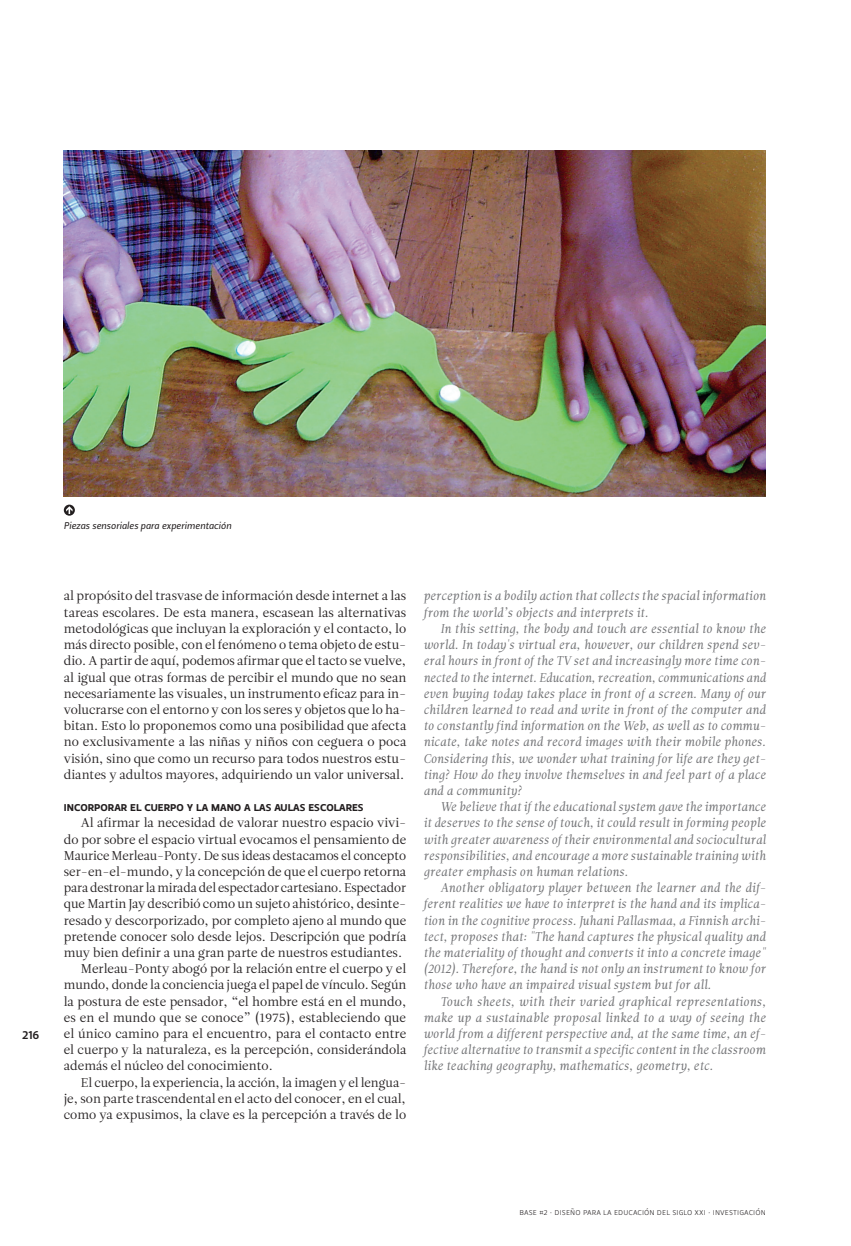
<style>
.page{position:relative;width:851px;height:1246px;background:#fff}
.page>*{position:absolute;margin:0;border:0;box-sizing:border-box;transform-origin:0 0}
.GENERAL_español{font:12.75px/16.2px "Leitura Roman 1";color:#231f20;text-align:justify}
.GENERAL_ingles{font:12.75px/16.2px "Leitura Italic 1";color:#6c6d70;text-align:justify}
.GENERAL_español-2{font:12.75px "Leitura Sans Grot 3";color:#231f20}
.t1{font:12px "Leitura Sans Grot 3";color:#231f20}
.t2{font:9.75px "Leitura Sans Italic 2";letter-spacing:.02em;color:#231f20}
.t3{font:9px "Leitura Sans Grot 1";letter-spacing:.01em;color:#231f20}
</style>
<div class="page">
<img style="left:64px;top:151px;width:701px;height:345px">
<svg style="left:64px;top:505px;width:11px;height:11px"></svg>
<p class="t1" style="left:22px;top:1028px;width:19px">216</p>
<p class="t2" style="left:64px;top:520px;width:169px">Piezas sensoriales para experimentación</p>
<p class="GENERAL_español" style="left:64px;top:588px;width:344px">al propósito del trasvase de información desde internet a las tareas escolares. De esta manera, escasean las alternativas metodológicas que incluyan la exploración y el contacto, lo más directo posible, con el fenómeno o tema objeto de estu&shy;dio. A partir de aquí, podemos afirmar que el tacto se vuelve, al igual que otras formas de percibir el mundo que no sean necesariamente las visuales, un instrumento eficaz para in&shy;volucrarse con el entorno y con los seres y objetos que lo ha&shy;bitan. Esto lo proponemos como una posibilidad que afecta no exclusivamente a las niñas y niños con ceguera o poca visión, sino que como un recurso para todos nuestros estu&shy;diantes y adultos mayores, adquiriendo un valor universal.</p>
<p class="GENERAL_español-2" style="left:64px;top:799px;width:301px">incorporar el cuerpo y la mano a las aulas escolares</p>
<p class="GENERAL_español" style="left:64px;top:815px;width:344px;text-indent:17px">Al afirmar la necesidad de valorar nuestro espacio vivi&shy;do por sobre el espacio virtual evocamos el pensamiento de Maurice Merleau-Ponty. De sus ideas destacamos el concepto ser-en-el-mundo, y la concepción de que el cuerpo retorna para destronar la mirada del espectador cartesiano. Espectador que Martin Jay describió como un sujeto ahistórico, desinte&shy;resado y descorporizado, por completo ajeno al mundo que pretende conocer solo desde lejos. Descripción que podría muy bien definir a una gran parte de nuestros estudiantes.</p>
<p class="GENERAL_español" style="left:64px;top:961px;width:344px;text-indent:17px">Merleau-Ponty abogó por la relación entre el cuerpo y el mundo, donde la conciencia juega el papel de vínculo. Según la postura de este pensador, “el hombre está en el mundo, es en el mundo que se conoce” (1975), estableciendo que el único camino para el encuentro, para el contacto entre el cuerpo y la naturaleza, es la percepción, considerándola además el núcleo del conocimiento.</p>
<p class="GENERAL_español" style="left:64px;top:1074px;width:344px;text-indent:17px">El cuerpo, la experiencia, la acción, la imagen y el lengua&shy;je, son parte trascendental en el acto del conocer, en el cual, como ya expusimos, la clave es la percepción a través de lo</p>
<p class="GENERAL_ingles" style="left:423px;top:588px;width:344px">perception is a bodily action that collects the spacial information from the world’s objects and interprets it.</p>
<p class="GENERAL_ingles" style="left:423px;top:621px;width:344px;text-indent:17px">In this setting, the body and touch are essential to know the world. In today's virtual era, however, our children spend sev&shy;eral hours in front of the TV set and increasingly more time con&shy;nected to the internet. Education, recreation, communications and even buying today takes place in front of a screen. Many of our children learned to read and write in front of the computer and to constantly find information on the Web, as well as to commu&shy;nicate, take notes and record images with their mobile phones.<br>Considering this, we wonder what training for life are they get&shy;ting? How do they involve themselves in and feel part of a place and a community?</p>
<p class="GENERAL_ingles" style="left:423px;top:799px;width:344px;text-indent:17px">We believe that if the educational system gave the importance it deserves to the sense of touch, it could result in forming people with greater awareness of their environmental and sociocultural responsibilities, and encourage a more sustainable training with greater emphasis on human relations.</p>
<p class="GENERAL_ingles" style="left:423px;top:880px;width:344px;text-indent:17px">Another obligatory player between the learner and the dif&shy;ferent realities we have to interpret is the hand and its implica&shy;tion in the cognitive process. Juhani Pallasmaa, a Finnish archi&shy;tect, proposes that: "The hand captures the physical quality and the materiality of thought and converts it into a concrete image" (2012). Therefore, the hand is not only an instrument to know for those who have an impaired visual system but for all.</p>
<p class="GENERAL_ingles" style="left:423px;top:993px;width:344px;text-indent:17px">Touch sheets, with their varied graphical representations, make up a sustainable proposal linked to a way of seeing the world from a different perspective and, at the same time, an ef&shy;fective alternative to transmit a specific content in the classroom like teaching geography, mathematics, geometry, etc.</p>
<p class="t3" style="left:519px;top:1206px;width:248px">base #2 · diseño para la educación del siglo xxi · investigación</p>
</div>
